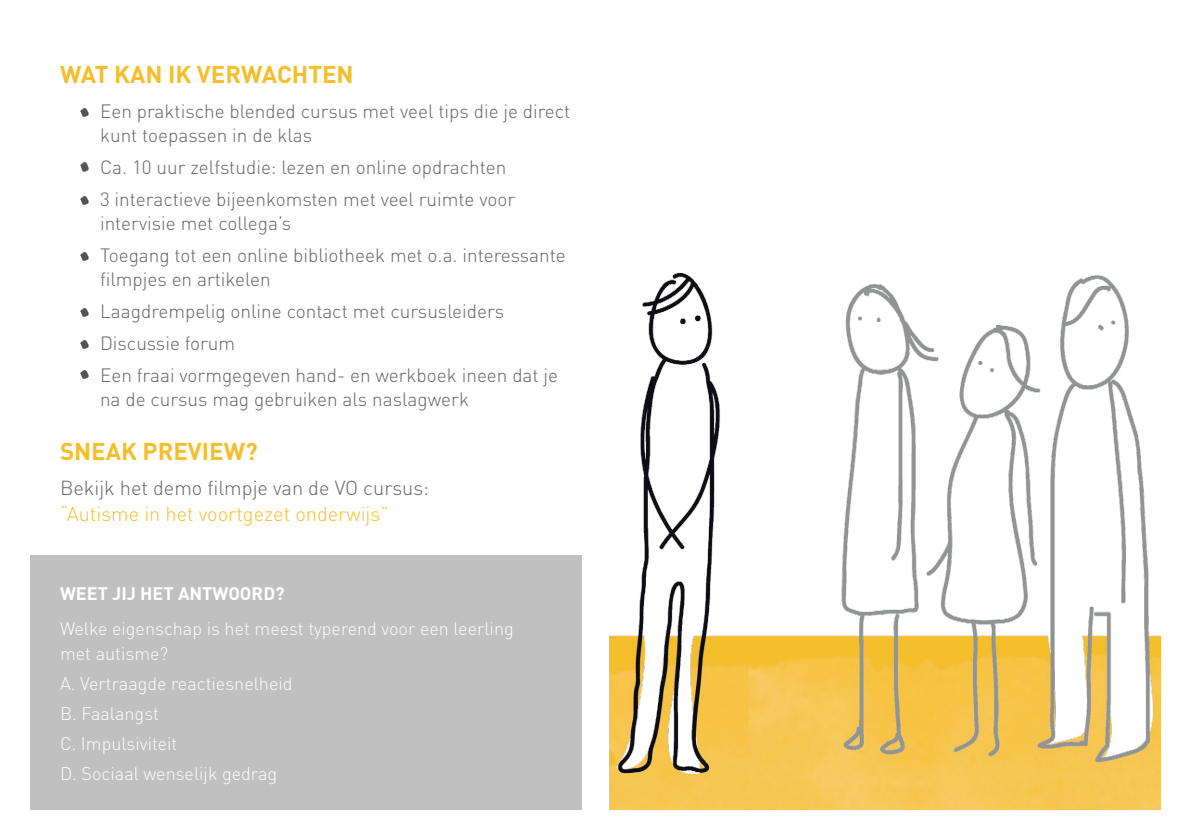
<style>
.page{position:relative;width:1191px;height:840px;background:#fff}
.page>*{position:absolute;margin:0;border:0;box-sizing:border-box;transform-origin:0 0}
.t1{font:700 24px "DIN";color:#f5be2b}
.t2{font:300 20px "DIN";color:#636466}
.t3{font:300 20px "DIN";color:#f5be2b}
.t4{font:300 19px/32px "DIN";color:#636466}
.t5{font:300 18px/30px "DIN";color:#fff}
.t6{font:700 18px "DIN";color:#fff}
</style>
<div class="page">
<img style="left:609px;top:272px;width:552px;height:537px">
<div style="left:30px;top:554px;width:551px;height:255px;background:#c0c0c0"></div>
<svg style="left:80px;top:163px;width:8px;height:8px"></svg>
<svg style="left:80px;top:108px;width:8px;height:8px"></svg>
<svg style="left:80px;top:196px;width:8px;height:9px"></svg>
<svg style="left:80px;top:252px;width:8px;height:8px"></svg>
<svg style="left:80px;top:308px;width:8px;height:8px"></svg>
<svg style="left:80px;top:340px;width:8px;height:8px"></svg>
<svg style="left:80px;top:370px;width:8px;height:8px"></svg>
<p class="t1" style="left:60px;top:58px;width:295px">WAT KAN IK VERWACHTEN</p>
<p class="t4" style="left:100px;top:99px;width:472px;line-height:24px">Een praktische blended cursus met veel tips die je direct kunt toepassen in de klas</p>
<p class="t4" style="left:100px;top:151px;width:416px">Ca. 10 uur zelfstudie: lezen en online opdrachten<br>3 interactieve bijeenkomsten met veel ruimte voor</p>
<p class="t4" style="left:100px;top:207px;width:467px">intervisie met collega’s<br>Toegang tot een online bibliotheek met o.a. interessante</p>
<p class="t4" style="left:100px;top:263px;width:459px">filmpjes en artikelen<br>Laagdrempelig online contact met cursusleiders Discussie forum<br>Een fraai vormgegeven hand- en werkboek ineen dat je</p>
<p class="t4" style="left:100px;top:383px;width:370px">na de cursus mag gebruiken als naslagwerk</p>
<p class="t1" style="left:60px;top:435px;width:199px">SNEAK PREVIEW?</p>
<p class="t2" style="left:60px;top:475px;width:370px">Bekijk het demo filmpje van de VO cursus:</p>
<p class="t3" style="left:60px;top:501px;width:330px">“Autisme in het voortgezet onderwijs”</p>
<p class="t6" style="left:60px;top:581px;width:226px">WEET JIJ HET ANTWOORD?</p>
<p class="t5" style="left:60px;top:615px;width:455px;line-height:24.8px">Welke eigenschap is het meest typerend voor een leerling met autisme?</p>
<p class="t5" style="left:60px;top:667px;width:234px">A. Vertraagde reactiesnelheid<br>B. Faalangst<br>C. I mpulsiviteit<br>D. Sociaal wenselijk gedrag</p>
</div>
